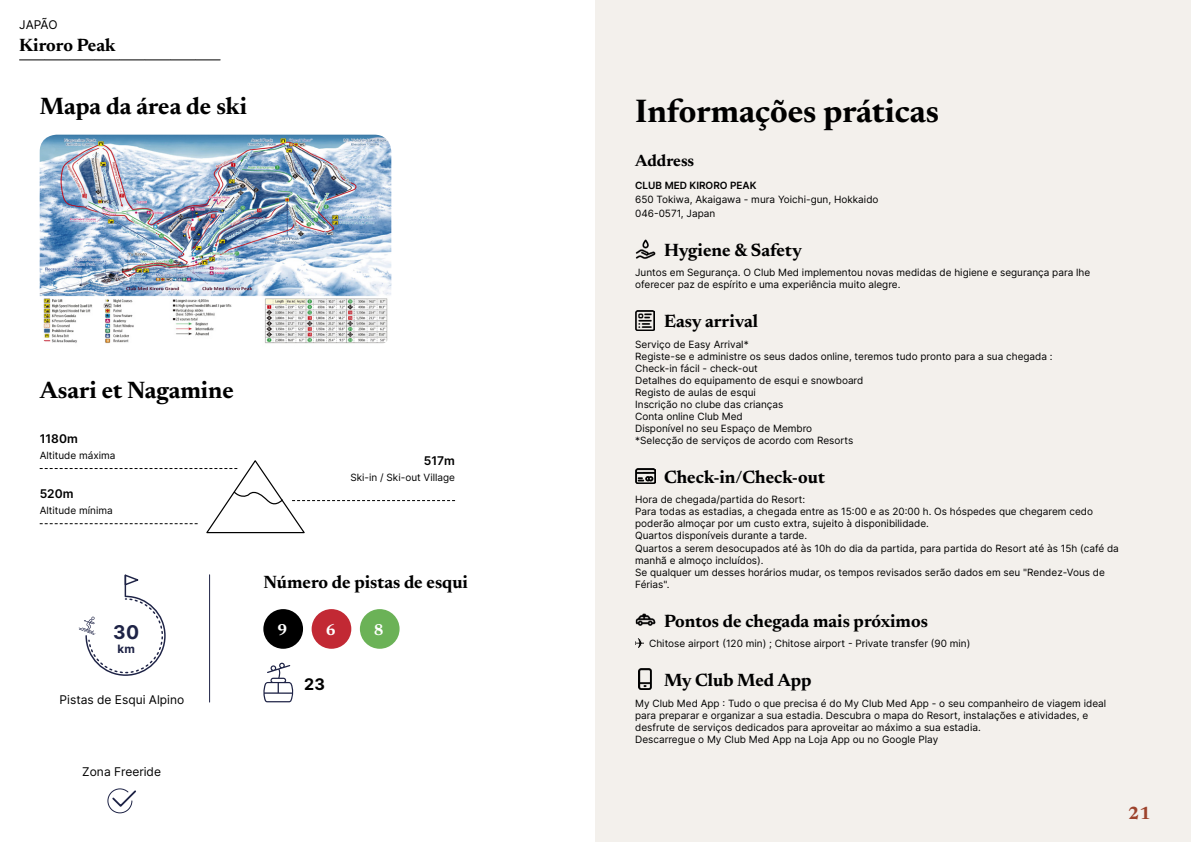
<style>
.page{position:relative;width:1191px;height:842px;background:#fff}
.page>*{position:absolute;margin:0;border:0;box-sizing:border-box;transform-origin:0 0}
.t1{font:700 33px "Newsreader 24 pt";color:#000}
.t2{font:700 24px "Newsreader 24 pt";color:#000}
.t3{font:700 19px "Inter";color:#1e2346}
.t4{font:700 18px "Newsreader 24 pt";color:#000}
.t5{font:700 18px "Newsreader 24 pt";color:#9d432c}
.t6{font:700 16.5px "Newsreader 24 pt";color:#000}
.t7{font:700 16px "Newsreader 24 pt";color:#fff}
.t8{font:700 16px "Inter";color:#000}
.t9{font:12px "Inter";color:#000}
.t10{font:600 12px "Inter";color:#000}
.t11{font:700 11.5px "Inter";color:#1e2346}
.t12{font:10px/12px "Inter";color:#000}
.t13{font:600 10px "Inter";color:#000}
</style>
<div class="page">
<div style="left:595px;top:0;width:596px;height:842px;background:#f3f0ec"></div>
<img style="left:40px;top:135px;width:351px;height:209px">
<svg style="left:20px;top:60px;width:200px;height:1px"></svg>
<svg style="left:40px;top:460px;width:415px;height:74px"></svg>
<div style="left:263px;top:609px;width:40px;height:40px;background:#000;border-radius:50%"></div>
<div style="left:312px;top:609px;width:39px;height:40px;background:#c22934;border-radius:50%"></div>
<div style="left:360px;top:609px;width:39px;height:40px;background:#6bb257;border-radius:50%"></div>
<svg style="left:79px;top:574px;width:86px;height:101px"></svg>
<svg style="left:263px;top:663px;width:30px;height:39px"></svg>
<svg style="left:107px;top:788px;width:29px;height:26px"></svg>
<hr style="left:209px;top:575px;width:1px;height:127px;background:#1e2346">
<img style="left:635px;top:239px;width:20px;height:20px">
<img style="left:636px;top:310px;width:18px;height:20px">
<img style="left:635px;top:468px;width:20px;height:15px">
<img style="left:635px;top:613px;width:20px;height:13px">
<svg style="left:635px;top:639px;width:8px;height:8px"></svg>
<img style="left:638px;top:668px;width:14px;height:21px">
<p class="t9" style="left:19px;top:15px;width:40px">JAPÃO</p>
<h3 class="t4" style="left:19px;top:32px;width:98px">Kiroro Peak</h3>
<h2 class="t2" style="left:40px;top:89px;width:209px">Mapa da área de ski</h2>
<h2 class="t2" style="left:40px;top:372px;width:195px">Asari et Nagamine</h2>
<p class="t10" style="left:40px;top:430px;width:40px">1180m</p>
<p class="t12" style="left:40px;top:449px;width:77px">Altitude máxima</p>
<p class="t10" style="left:40px;top:485px;width:35px">520m</p>
<p class="t12" style="left:40px;top:504px;width:75px">Altitude mínima</p>
<p class="t10" style="left:424px;top:452px;width:33px">517m</p>
<p class="t12" style="left:350px;top:471px;width:106px">Ski-in / Ski-out Village</p>
<h3 class="t4" style="left:263px;top:569px;width:206px">Número de pistas de esqui</h3>
<h3 class="t3" style="left:113px;top:618px;width:27px">30</h3>
<h3 class="t7" style="left:277px;top:618px;width:11px">9</h3>
<h3 class="t7" style="left:326px;top:618px;width:11px">6</h3>
<h3 class="t7" style="left:374px;top:618px;width:11px">8</h3>
<p class="t11" style="left:117px;top:640px;width:19px">km</p>
<p class="t9" style="left:60px;top:691px;width:126px">Pistas de Esqui Alpino</p>
<p class="t9" style="left:82px;top:762px;width:80px">Zona Freeride</p>
<h3 class="t8" style="left:304px;top:673px;width:22px">23</h3>
<h1 class="t1" style="left:635px;top:87px;width:305px">Informações práticas</h1>
<h3 class="t6" style="left:635px;top:149px;width:61px">Address</h3>
<p class="t13" style="left:635px;top:178px;width:123px">CLUB MED KIRORO PEAK</p>
<p class="t12" style="left:635px;top:192px;width:245px;line-height:14px">650 Tokiwa, Akaigawa - mura Yoichi-gun, Hokkaido<br>046-0571, Japan</p>
<h3 class="t4" style="left:664px;top:237px;width:139px">Hygiene &amp; Safety</h3>
<p class="t12" style="left:635px;top:267px;width:456px">Juntos em Segurança. O Club Med implementou novas medidas de higiene e segurança para lhe oferecer paz de espírito e uma experiência muito alegre.</p>
<h3 class="t4" style="left:664px;top:309px;width:95px">Easy arrival</h3>
<p class="t12" style="left:635px;top:338px;width:419px">Serviço de Easy Arrival*<br>Registe-se e administre os seus dados online, teremos tudo pronto para a sua chegada :<br>Check-in fácil - check-out<br>Detalhes do equipamento de esqui e snowboard<br>Registo de aulas de esqui<br>Inscrição no clube das crianças<br>Conta online Club Med<br>Disponível no seu Espaço de Membro<br>*Selecção de serviços de acordo com Resorts</p>
<h3 class="t4" style="left:664px;top:464px;width:162px">Check-in/Check-out</h3>
<p class="t12" style="left:635px;top:494px;width:485px">Hora de chegada/partida do Resort:<br>Para todas as estadias, a chegada entre as 15:00 e as 20:00 h. Os hóspedes que chegarem cedo poderão almoçar por um custo extra, sujeito à disponibilidade.<br>Quartos disponíveis durante a tarde.<br>Quartos a serem desocupados até às 10h do dia da partida, para partida do Resort até às 15h (café da manhã e almoço incluídos).<br>Se qualquer um desses horários mudar, os tempos revisados serão dados em seu "Rendez-Vous de Férias".</p>
<h3 class="t4" style="left:664px;top:608px;width:265px">Pontos de chegada mais próximos</h3>
<p class="t12" style="left:649px;top:637px;width:323px">Chitose airport (120 min) ; Chitose airport - Private transfer (90 min)</p>
<h3 class="t4" style="left:664px;top:667px;width:149px">My Club Med App</h3>
<p class="t12" style="left:635px;top:697px;width:472px">My Club Med App : Tudo o que precisa é do My Club Med App - o seu companheiro de viagem ideal para preparar e organizar a sua estadia. Descubra o mapa do Resort, instalações e atividades, e desfrute de serviços dedicados para aproveitar ao máximo a sua estadia.<br>Descarregue o My Club Med App na Loja App ou no Google Play</p>
<h3 class="t5" style="left:1128px;top:800px;width:24px">21</h3>
</div>
